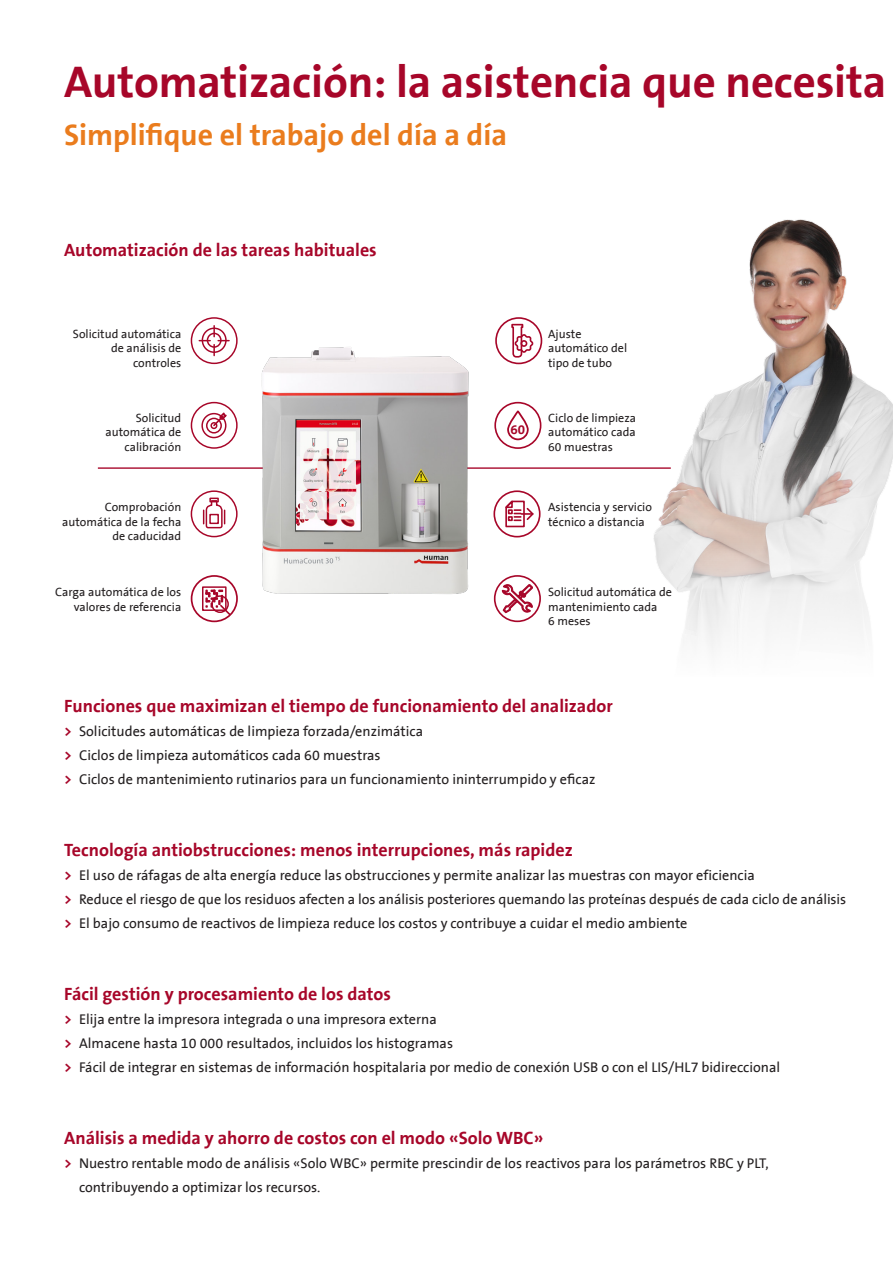
<style>
.page{position:relative;width:893px;height:1263px;background:#fff}
.page>*{position:absolute;margin:0;border:0;box-sizing:border-box;transform-origin:0 0}
.t1{font:700 45px "The Sans B7";letter-spacing:-.005em;color:#a70629}
.t2{font:700 30px "The Sans B7";color:#ea7c1d}
.t3{font:700 18px "The Sans B7";color:#a70629}
.Copy{font:14.25px/24px "The Sans B5 Plain";color:#231f20}
.t4{font:700 13.35px "The Sans B7";color:#a70629}
.t5{font:12.15px/14.5px "The Sans B5 Plain";color:#231f20;text-align:right}
.s1{font-family:"The Sans B7";font-weight:700;color:#a70629}
</style>
<div class="page">
<img style="left:653px;top:219px;width:240px;height:431px">
<div style="left:494px;top:575px;width:47px;height:47px;border:2px solid #a70629;border-radius:50%"></div>
<svg style="left:502px;top:584px;width:31px;height:32px"></svg>
<div style="left:493px;top:490px;width:48px;height:47px;border:2px solid #a70629;border-radius:50%"></div>
<svg style="left:505px;top:497px;width:30px;height:31px"></svg>
<div style="left:191px;top:402px;width:47px;height:47px;border:1px solid #a70629;border-radius:50%"></div>
<div style="left:201px;top:413px;width:25px;height:25px;border:1px solid #a70629;border-radius:50%"></div>
<div style="left:206px;top:418px;width:16px;height:15px;border:1px solid #a70629;border-radius:50%"></div>
<div style="left:210px;top:422px;width:7px;height:7px;border:1px solid #a70629;border-radius:50%"></div>
<svg style="left:212px;top:412px;width:15px;height:16px"></svg>
<div style="left:191px;top:317px;width:47px;height:47px;border:1px solid #a70629;border-radius:50%"></div>
<svg style="left:199px;top:326px;width:30px;height:30px"></svg>
<div style="left:191px;top:490px;width:47px;height:47px;border:1px solid #a70629;border-radius:50%"></div>
<div style="left:209px;top:498px;width:10px;height:4px;border:1px solid #a70629"></div>
<svg style="left:203px;top:499px;width:22px;height:30px"></svg>
<div style="left:191px;top:575px;width:47px;height:47px;border:2px solid #a70629;border-radius:50%"></div>
<div style="left:202px;top:586px;width:25px;height:25px;border:1px solid #a70629"></div>
<svg style="left:205px;top:590px;width:27px;height:27px"></svg>
<div style="left:211px;top:595px;width:18px;height:18px;border:1px solid #a70629;border-radius:50%"></div>
<div style="left:495px;top:317px;width:47px;height:47px;border:2px solid #a70629;border-radius:50%"></div>
<svg style="left:510px;top:317px;width:25px;height:48px"></svg>
<div style="left:494px;top:402px;width:47px;height:47px;border:2px solid #a70629;border-radius:50%"></div>
<div style="left:507px;top:410px;width:22px;height:30px;border:2px solid #a70629;border-radius:10px"></div>
<hr style="left:98px;top:467px;width:573px;height:2px;background:#a70629">
<img style="left:230px;top:341px;width:270px;height:271px">
<p class="t1" style="left:64px;top:58px;width:824px">Automatización: la asistencia que necesita</p>
<p class="t2" style="left:64px;top:119px;width:444px">Simplifique el trabajo del día a día</p>
<p class="t3" style="left:64px;top:241px;width:314px">Automatización de las tareas habituales</p>
<p class="t5" style="left:73px;top:327px;width:110px">Solicitud automática de análisis de controles</p>
<p class="t5" style="left:548px;top:327px;width:81px;text-align:left">Ajuste automático del tipo de tubo</p>
<p class="t5" style="left:106px;top:411px;width:77px">Solicitud automática de calibración</p>
<p class="t4" style="left:511px;top:423px;width:16px">60</p>
<p class="t5" style="left:548px;top:411px;width:89px;text-align:justify">Ciclo de limpieza automático cada 60 muestras</p>
<p class="t5" style="left:62px;top:500px;width:121px">Comprobación automática de la fecha de caducidad</p>
<p class="t5" style="left:548px;top:500px;width:105px;text-align:left">Asistencia y servicio técnico a distancia</p>
<p class="t5" style="left:55px;top:585px;width:128px">Carga automática de los valores de referencia</p>
<p class="t5" style="left:548px;top:585px;width:125px;text-align:left">Solicitud automática de mantenimiento cada<br>6 meses</p>
<p class="t3" style="left:64px;top:697px;width:550px">Funciones que maximizan el tiempo de funcionamiento del analizador</p>
<p class="Copy" style="left:64px;top:720px;width:360px"><span class="s1">&gt;</span> Solicitudes automáticas de limpieza forzada/enzimática</p>
<p class="Copy" style="left:64px;top:744px;width:318px"><span class="s1">&gt;</span> Ciclos de limpieza automáticos cada 60 muestras</p>
<p class="Copy" style="left:64px;top:768px;width:533px"><span class="s1">&gt;</span> Ciclos de mantenimiento rutinarios para un funcionamiento ininterrumpido y eficaz</p>
<p class="t3" style="left:64px;top:841px;width:510px">Tecnología antiobstrucciones: menos interrupciones, más rapidez</p>
<p class="Copy" style="left:64px;top:864px;width:692px"><span class="s1">&gt;</span> El uso de ráfagas de alta energía reduce las obstrucciones y permite analizar las muestras con mayor eficiencia</p>
<p class="Copy" style="left:64px;top:888px;width:784px"><span class="s1">&gt;</span> Reduce el riesgo de que los residuos afecten a los análisis posteriores quemando las proteínas después de cada ciclo de análisis</p>
<p class="Copy" style="left:64px;top:912px;width:625px"><span class="s1">&gt;</span> El bajo consumo de reactivos de limpieza reduce los costos y contribuye a cuidar el medio ambiente</p>
<p class="t3" style="left:64px;top:985px;width:328px">Fácil gestión y procesamiento de los datos</p>
<p class="Copy" style="left:64px;top:1008px;width:390px"><span class="s1">&gt;</span> Elija entre la impresora integrada o una impresora externa<br><span class="s1">&gt;</span> Almacene hasta 10 000 resultados, incluidos los histogramas</p>
<p class="Copy" style="left:64px;top:1056px;width:717px"><span class="s1">&gt;</span> Fácil de integrar en sistemas de información hospitalaria por medio de conexión USB o con el LIS/HL7 bidireccional</p>
<p class="t3" style="left:64px;top:1129px;width:481px">Análisis a medida y ahorro de costos con el modo «Solo WBC»</p>
<p class="Copy" style="left:79px;top:1152px;width:691px;text-indent:-15px"><span class="s1">&gt;</span> Nuestro rentable modo de análisis «Solo WBC» permite prescindir de los reactivos para los parámetros RBC y PLT, contribuyendo a optimizar los recursos.</p>
</div>
